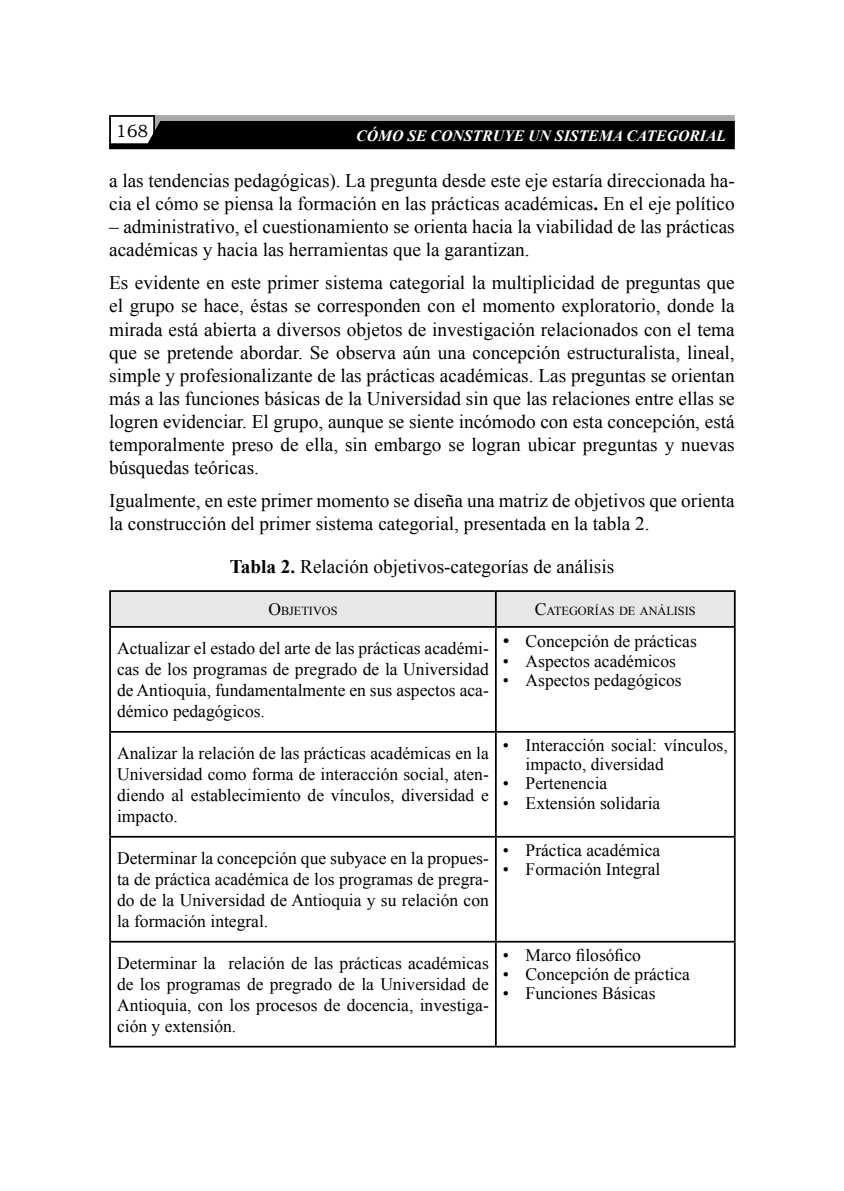
<style>
.page{position:relative;width:844px;height:1191px;background:#fff}
.page>*{position:absolute;margin:0;border:0;box-sizing:border-box;transform-origin:0 0}
.t1{font:19.25px/23.1px "Times New Roman";color:#000}
.t2{font:17.5px/21px "Times New Roman";color:#000;text-align:justify}
.t3{font:17.5px "Bookman Old Style";color:#000}
.t4{font:italic 700 15.75px "Times New Roman";color:#fff}
.t5{font:12.25px "Times New Roman";color:#000}
.s1{font-weight:700}
.s2{font-size:17.5px}
.s3{font-size:19.25px}
</style>
<div class="page">
<div style="left:110px;top:116px;width:623px;height:27px;background:#a7a9ac"></div>
<div style="left:109px;top:115px;width:625px;height:29px;border:2px solid #a7a9ac"></div>
<div style="left:110px;top:116px;width:44px;height:32px;background:#fff"></div>
<div style="left:109px;top:115px;width:46px;height:34px;border:2px solid #000"></div>
<div style="left:109px;top:121px;width:625px;height:28px;background:#000"></div>
<div style="left:111px;top:592px;width:622px;height:34px;background:#e6e7e8"></div>
<hr style="left:109px;top:590px;width:386px;height:2px;background:#000">
<hr style="left:109px;top:592px;width:2px;height:34px;background:#000">
<hr style="left:495px;top:590px;width:240px;height:2px;background:#000">
<hr style="left:495px;top:592px;width:1px;height:34px;background:#000">
<hr style="left:733px;top:592px;width:2px;height:34px;background:#000">
<hr style="left:109px;top:626px;width:386px;height:2px;background:#000">
<hr style="left:109px;top:628px;width:2px;height:103px;background:#000">
<hr style="left:495px;top:626px;width:240px;height:2px;background:#000">
<hr style="left:495px;top:628px;width:1px;height:103px;background:#000">
<hr style="left:733px;top:628px;width:2px;height:103px;background:#000">
<hr style="left:109px;top:731px;width:386px;height:1px;background:#000">
<hr style="left:109px;top:732px;width:2px;height:104px;background:#000">
<hr style="left:495px;top:731px;width:240px;height:1px;background:#000">
<hr style="left:495px;top:732px;width:1px;height:104px;background:#000">
<hr style="left:733px;top:732px;width:2px;height:104px;background:#000">
<hr style="left:109px;top:836px;width:386px;height:1px;background:#000">
<hr style="left:109px;top:837px;width:2px;height:103px;background:#000">
<hr style="left:495px;top:836px;width:240px;height:1px;background:#000">
<hr style="left:495px;top:837px;width:1px;height:103px;background:#000">
<hr style="left:733px;top:837px;width:2px;height:103px;background:#000">
<hr style="left:109px;top:940px;width:386px;height:2px;background:#000">
<hr style="left:109px;top:942px;width:2px;height:103px;background:#000">
<hr style="left:495px;top:940px;width:240px;height:2px;background:#000">
<hr style="left:495px;top:942px;width:1px;height:103px;background:#000">
<hr style="left:733px;top:942px;width:2px;height:103px;background:#000">
<hr style="left:109px;top:1045px;width:386px;height:2px;background:#000">
<hr style="left:495px;top:1045px;width:240px;height:2px;background:#000">
<p class="t3" style="left:116px;top:120px;width:34px">168</p>
<p class="t4" style="left:356px;top:125px;width:371px">CÓMO SE CONSTRUYE UN SISTEMA CATEGORIAL</p>
<p class="t1" style="left:109px;top:169px;width:627px">a las tendencias pedagógicas). La pregunta desde este eje estaría direccionada ha&shy;cia el cómo se piensa la formación en las prácticas académicas<span class="s1">.</span> En el eje político</p>
<p class="t1" style="left:109px;top:215px;width:627px">– administrativo, el cuestionamiento se orienta hacia la viabilidad de las prácticas académicas y hacia las herramientas que la garantizan.</p>
<p class="t1" style="left:109px;top:271px;width:627px;text-align:justify">Es evidente en este primer sistema categorial la multiplicidad de preguntas que el grupo se hace, éstas se corresponden con el momento exploratorio, donde la mirada está abierta a diversos objetos de investigación relacionados con el tema que se pretende abordar. Se observa aún una concepción estructuralista, lineal, simple y profesionalizante de las prácticas académicas. Las preguntas se orientan más a las funciones básicas de la Universidad sin que las relaciones entre ellas se logren evidenciar. El grupo, aunque se siente incómodo con esta concepción, está temporalmente preso de ella, sin embargo se logran ubicar preguntas y nuevas búsquedas teóricas.</p>
<p class="t1" style="left:109px;top:489px;width:627px">Igualmente, en este primer momento se diseña una matriz de objetivos que orienta la construcción del primer sistema categorial, presentada en la tabla 2.</p>
<p class="t1" style="left:230px;top:555px;width:386px"><span class="s1">Tabla 2.</span> Relación objetivos-categorías de análisis</p>
<p class="t5" style="left:268px;top:602px;width:71px"><span class="s2">O</span>bjetivos</p>
<p class="t5" style="left:535px;top:602px;width:162px"><span class="s2">C</span>ategorías de análisis</p>
<p class="t2" style="left:117px;top:637px;width:373px">Actualizar el estado del arte de las prácticas académi&shy;cas de los programas de pregrado de la Universidad de Antioquia, fundamentalmente en sus aspectos aca&shy;démico pedagógicos.</p>
<p class="t2" style="left:502px;top:630px;width:195px"><span class="s3">•</span> Concepción de prácticas</p>
<p class="t2" style="left:502px;top:650px;width:174px">• Aspectos académicos</p>
<p class="t2" style="left:502px;top:669px;width:180px">• Aspectos pedagógicos</p>
<p class="t2" style="left:117px;top:742px;width:373px">Analizar la relación de las prácticas académicas en la Universidad como forma de interacción social, aten&shy;diendo al establecimiento de vínculos, diversidad e impacto.</p>
<p class="t2" style="left:525px;top:735px;width:203px;line-height:19.2px;text-indent:-23px">• Interacción social: vínculos, impacto, diversidad</p>
<p class="t2" style="left:502px;top:773px;width:106px">• Pertenencia</p>
<p class="t2" style="left:502px;top:792px;width:159px">• Extensión solidaria</p>
<p class="t2" style="left:117px;top:847px;width:373px">Determinar la concepción que subyace en la propues&shy;ta de práctica académica de los programas de pregra&shy;do de la Universidad de Antioquia y su relación con la formación integral.</p>
<p class="t2" style="left:117px;top:952px;width:373px">Determinar la relación de las prácticas académicas de los programas de pregrado de la Universidad de Antioquia, con los procesos de docencia, investiga&shy;ción y extensión.</p>
<p class="t2" style="left:502px;top:839px;width:159px">• Práctica académica</p>
<p class="t2" style="left:502px;top:858px;width:159px">• Formación Integral</p>
<p class="t2" style="left:502px;top:944px;width:139px">• Marco filosófico</p>
<p class="t2" style="left:502px;top:963px;width:189px">• Concepción de práctica</p>
<p class="t2" style="left:502px;top:982px;width:154px">• Funciones Básicas</p>
</div>
